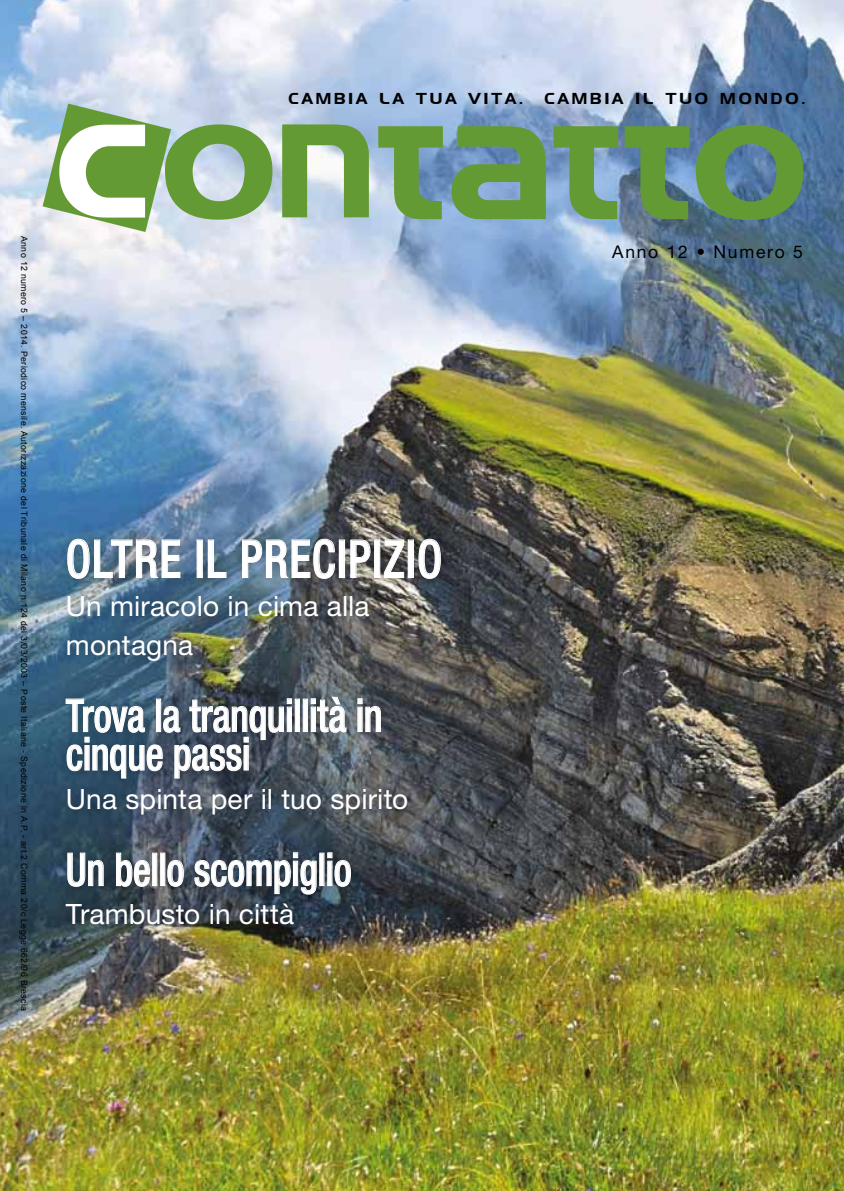
<style>
.page{position:relative;width:844px;height:1191px;background:#fff}
.page>*{position:absolute;margin:0;border:0;box-sizing:border-box;transform-origin:0 0}
.t1{font:500 condensed 52.5px "Helvetica Neue LT Std";letter-spacing:.03em;color:#fff;scale:.86 1}
.t2{font:500 condensed 45.5px/38.5px "Helvetica Neue LT Std";letter-spacing:-.01em;color:#fff;scale:.85 1}
.t3{font:28px/38.5px "Helvetica Neue LT Std";letter-spacing:.005em;color:#fff}
.t4{font:17.5px "Helvetica Neue LT Pro";letter-spacing:.1em;color:#000}
.t5{font:15.75px "Denmark";letter-spacing:.19em;color:#000}
.t6{font:8.75px "Arial";letter-spacing:.04em;color:#000}
</style>
<div class="page">
<img style="left:0;top:0;width:843px;height:1191px">
<div style="left:57px;top:530px;width:395px;height:406px;background:#000;opacity:.32"></div>
<svg style="left:67px;top:538px;width:114px;height:41px;background:#72889a"></svg>
<div style="left:196px;top:539px;width:7px;height:39px;border:1px solid #fff"></div>
<svg style="left:207px;top:539px;width:20px;height:39px"></svg>
<svg style="left:241px;top:538px;width:94px;height:41px;background:#70818f"></svg>
<div style="left:339px;top:539px;width:6px;height:39px;border:1px solid #fff"></div>
<svg style="left:350px;top:539px;width:21px;height:39px"></svg>
<div style="left:374px;top:539px;width:6px;height:39px;border:1px solid #fff"></div>
<svg style="left:383px;top:539px;width:21px;height:39px"></svg>
<div style="left:407px;top:539px;width:7px;height:39px;border:1px solid #fff"></div>
<svg style="left:418px;top:538px;width:23px;height:41px"></svg>
<div style="left:295px;top:699px;width:5px;height:33px;border:1px solid #fff"></div>
<div style="left:303px;top:699px;width:4px;height:33px;border:1px solid #fff"></div>
<svg style="left:311px;top:696px;width:35px;height:37px"></svg>
<svg style="left:357px;top:698px;width:24px;height:34px"></svg>
<svg style="left:66px;top:698px;width:226px;height:80px;background:#546473"></svg>
<svg style="left:67px;top:852px;width:37px;height:35px"></svg>
<svg style="left:116px;top:852px;width:34px;height:35px"></svg>
<div style="left:152px;top:853px;width:5px;height:33px;border:1px solid #fff"></div>
<div style="left:160px;top:853px;width:5px;height:33px;border:1px solid #fff"></div>
<svg style="left:167px;top:860px;width:17px;height:27px"></svg>
<svg style="left:194px;top:852px;width:123px;height:42px;background:#535e6a"></svg>
<svg style="left:327px;top:852px;width:24px;height:35px"></svg>
<svg style="left:43px;top:104px;width:326px;height:128px"></svg>
<svg style="left:378px;top:126px;width:240px;height:93px;background:#729f74"></svg>
<svg style="left:624px;top:126px;width:65px;height:93px;background:#628e63"></svg>
<svg style="left:695px;top:125px;width:108px;height:95px;background:#5d8b62"></svg>
<h3 class="t5" style="left:288px;top:89px;width:236px">CAMBIA LA TUA VITA.</h3>
<h3 class="t5" style="left:544px;top:89px;width:262px">CAMBIA IL TUO MONDO.</h3>
<p class="t6" style="left:30px;top:236px;width:776px;rotate:90deg">Anno 12 numero 5 – 2014. Periodico mensile. Autorizzazione del Tribunale di Milano n.124 del 3/03/2003 – Poste Italiane - Spedizione in A.P. - art.2 Comma 20/c Legge 662/96 Brescia</p>
<h1 class="t1" style="left:66px;top:527px;width:439px">OLTRE IL PRECIPIZIO</h1>
<h3 class="t3" style="left:66px;top:586px;width:305px">Un miracolo in cima alla montagna</h3>
<h2 class="t2" style="left:66px;top:695px;width:374px">Trova la tranquillità in cinque passi</h2>
<h3 class="t3" style="left:66px;top:779px;width:343px">Una spinta per il tuo spirito</h3>
<h2 class="t2" style="left:66px;top:849px;width:337px">Un bello scompiglio</h2>
<h3 class="t3" style="left:66px;top:894px;width:230px">Trambusto in città</h3>
<h3 class="t4" style="left:612px;top:242px;width:192px">Anno 12 • Numero 5</h3>
</div>
